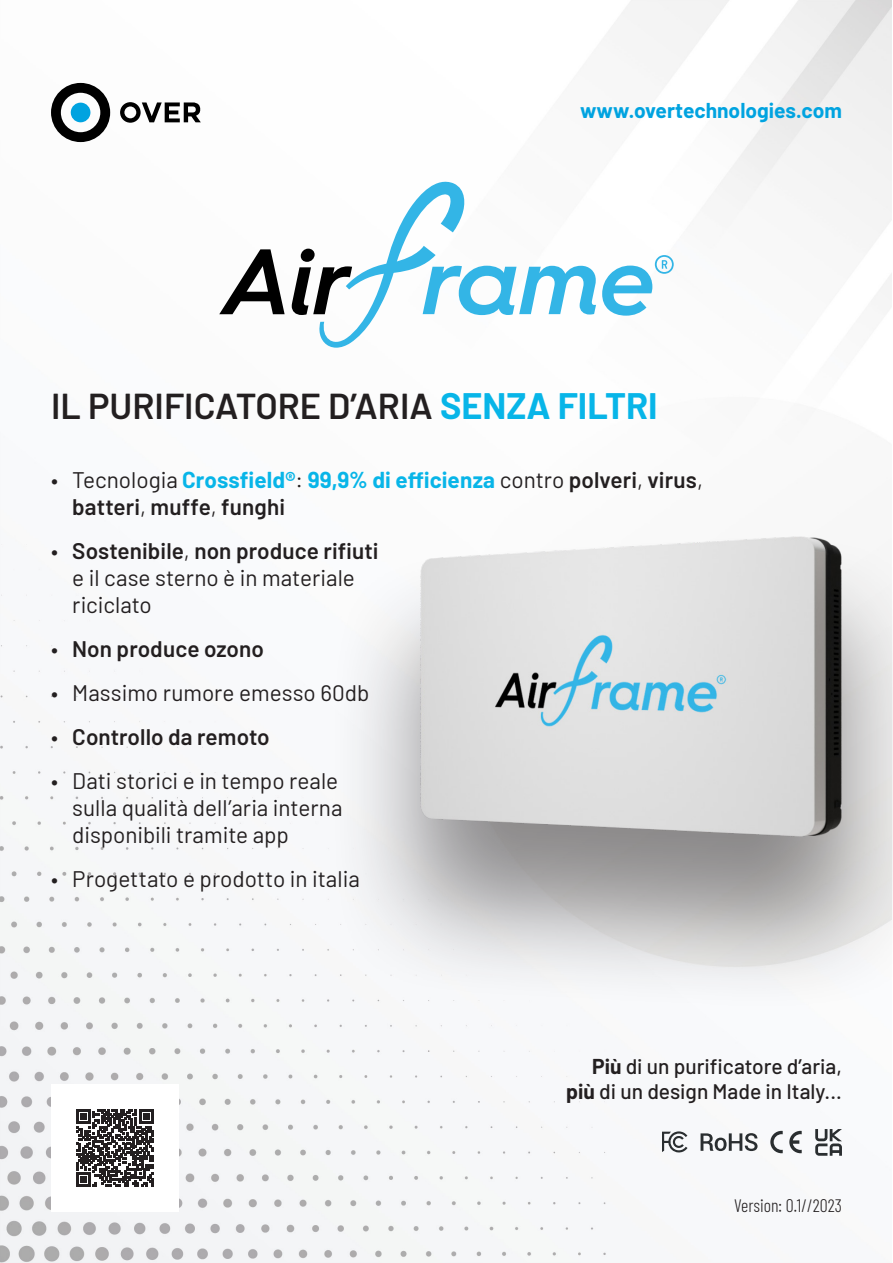
<style>
.page{position:relative;width:893px;height:1263px;background:#fff}
.page>*{position:absolute;margin:0;border:0;box-sizing:border-box;transform-origin:0 0}
.Titolo{font:600 36px "Barlow";color:#231f20}
.t1{font:22.5px/27px "Barlow";color:#231f20}
.t2{font:600 22.5px/27px "Barlow";letter-spacing:.005em;color:#231f20}
.t3{font:500 21px "Barlow";color:#231f20}
.t4{font:700 21px "Barlow";color:#00a3e0}
.t5{font:300 18px "Barlow Condensed";color:#231f20}
.s1{font-weight:700;color:#08b5e8}
.s2{font-weight:400}
.s3{font-weight:600}
.s4{font-weight:700}
</style>
<div class="page">
<img style="left:0;top:0;width:892px;height:1263px">
<div style="left:326px;top:530px;width:567px;height:484px;background:#231f20;opacity:.5"></div>
<img style="left:421px;top:536px;width:421px;height:301px">
<svg style="left:770px;top:1131px;width:13px;height:22px"></svg>
<svg style="left:789px;top:1131px;width:13px;height:22px"></svg>
<svg style="left:700px;top:1133px;width:57px;height:18px"></svg>
<svg style="left:815px;top:1129px;width:27px;height:27px"></svg>
<svg style="left:662px;top:1131px;width:25px;height:21px"></svg>
<div style="left:51px;top:1084px;width:128px;height:128px;background:#fff"></div>
<svg style="left:76px;top:1109px;width:78px;height:78px"></svg>
<svg style="left:51px;top:83px;width:59px;height:59px"></svg>
<div style="left:70px;top:102px;width:21px;height:21px;background:#00a3e0;border-radius:50%"></div>
<svg style="left:120px;top:102px;width:81px;height:21px"></svg>
<svg style="left:602px;top:255px;width:72px;height:61px"></svg>
<svg style="left:219px;top:249px;width:66px;height:65px"></svg>
<svg style="left:292px;top:176px;width:304px;height:172px"></svg>
<p class="t4" style="left:580px;top:95px;width:263px">www.overtechnologies.com</p>
<p class="Titolo" style="left:51px;top:379px;width:608px">IL PURIFICATORE D’ARIA <span class="s1">SENZA FILTRI</span></p>
<p class="t2" style="left:72px;top:465px;width:632px;text-indent:-21px"><span class="s2">• Tecnologia</span> <span class="s1">Crossfield®</span><span class="s2">:</span> <span class="s1">99,9% di efficienza</span> <span class="s2">contro</span> polveri<span class="s2">,</span> virus<span class="s2">, </span>batteri<span class="s2">,</span> muffe<span class="s2">,</span> funghi</p>
<p class="t1" style="left:72px;top:536px;width:308px;text-indent:-21px">• <span class="s3">Sostenibile</span>, <span class="s3">non produce rifiuti </span>e il case sterno è in materiale riciclato</p>
<p class="t2" style="left:51px;top:634px;width:214px"><span class="s2">•</span> Non produce ozono</p>
<p class="t1" style="left:51px;top:678px;width:320px">• Massimo rumore emesso 60db</p>
<p class="t2" style="left:51px;top:722px;width:220px"><span class="s2">•</span> Controllo da remoto</p>
<p class="t1" style="left:72px;top:766px;width:272px;text-indent:-21px">• Dati storici e in tempo reale sulla qualità dell’aria interna disponibili tramite app</p>
<p class="t1" style="left:51px;top:864px;width:310px">• Progettato e prodotto in italia</p>
<p class="t3" style="left:592px;top:1050px;width:251px"><span class="s4">Più</span> di un purificatore d’aria,</p>
<p class="t3" style="left:566px;top:1076px;width:277px"><span class="s4">più</span> di un design Made in Italy...</p>
<p class="t5" style="left:734px;top:1192px;width:109px">Version: 0.1//2023</p>
</div>
